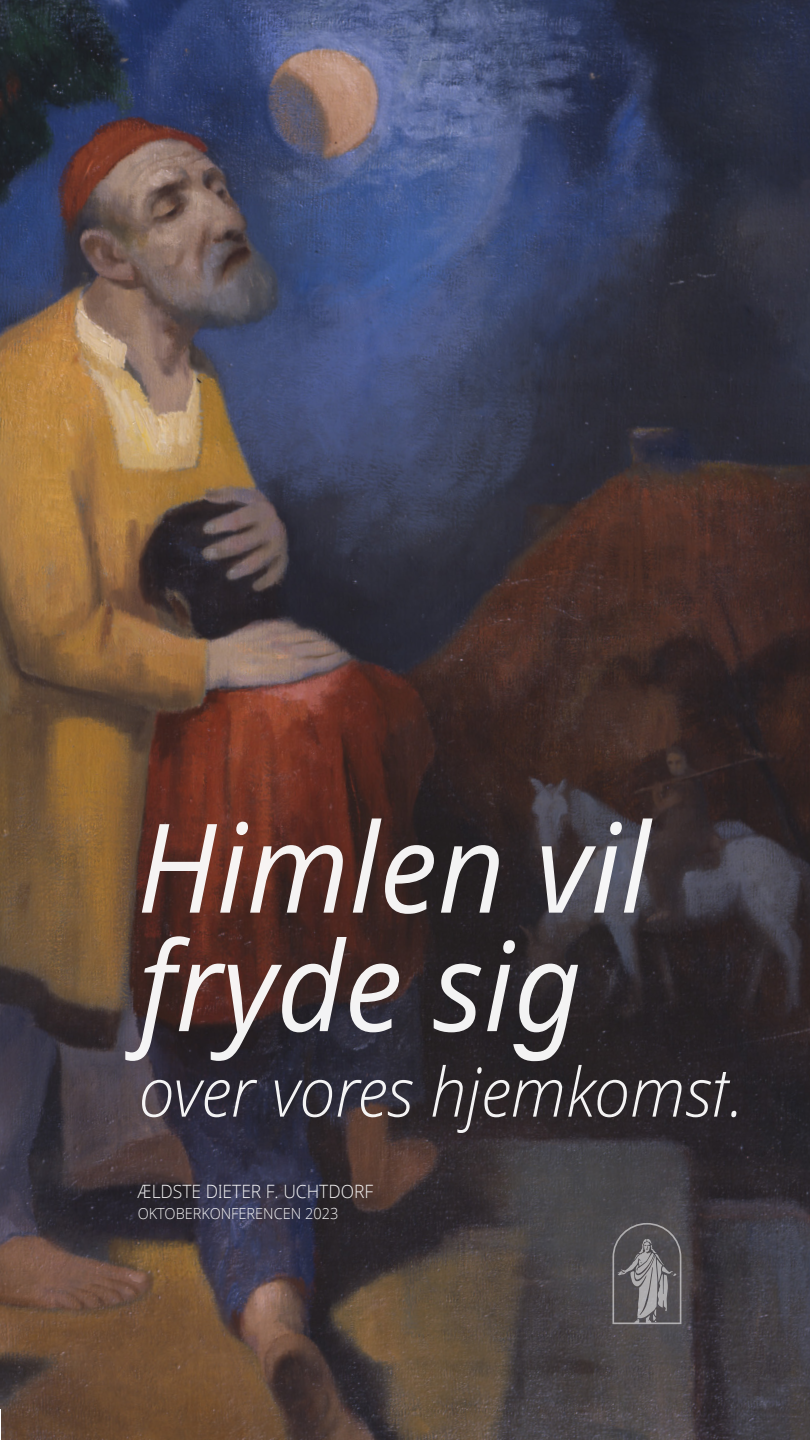
<style>
.page{position:relative;width:810px;height:1440px;background:#fff}
.page>*{position:absolute;margin:0;border:0;box-sizing:border-box;transform-origin:0 0}
.t1{font:italic 123.9px/118.5px "Dots Solidlds Lat";color:#fff;scale:.95 1}
.t2{font:italic 300 68.1px "Dots Solidlds Lat";color:#fff;scale:.95 1}
.t3{font:300 18.38px "Dots Solidlds Lat";color:#fff;scale:.95 1}
.t4{font:300 15.3px "Dots Solidlds Lat";color:#fff;scale:.95 1}
</style>
<div class="page">
<img style="left:0;top:0;width:810px;height:1440px">
<svg style="left:612px;top:1223px;width:69px;height:101px"></svg>
<h1 class="t1" style="left:137px;top:809px;width:542px">Himlen vil fryde sig</h1>
<h2 class="t2" style="left:139px;top:1042px;width:638px">over vores hjemkomst.</h2>
<p class="t3" style="left:138px;top:1178px;width:250px">ÆLDSTE DIETER F. UCHTDORF</p>
<p class="t4" style="left:138px;top:1203px;width:213px">OKTOBERKONFERENCEN 2023</p>
</div>
